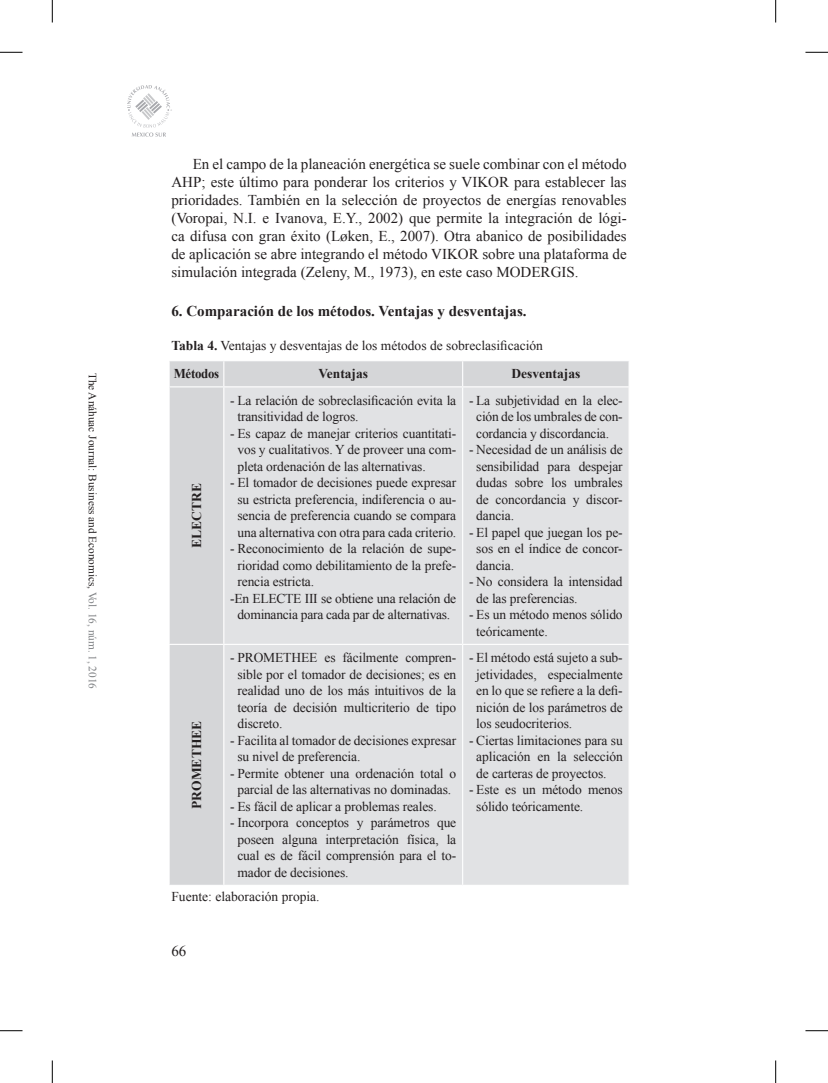
<style>
.page{position:relative;width:828px;height:1083px;background:#fff}
.page>*{position:absolute;margin:0;border:0;box-sizing:border-box;transform-origin:0 0}
.par{font:15px/18px "Times New Roman";color:#231f20;text-align:justify}
.enc{font:700 15px "Times New Roman";color:#231f20}
.tab-gui{font:13.5px/16.5px "Times New Roman";letter-spacing:-.01em;color:#231f20;text-align:justify}
.img-tit{font:13.5px "Times New Roman";color:#231f20}
.tab-tit{font:700 13.5px "Times New Roman";color:#231f20}
.fuente{font:13.5px "Times New Roman";color:#231f20}
.tab-tit-2{font:700 13.5px "Times New Roman";letter-spacing:-.02em;color:#231f20;scale:.95 1}
.t1{font:11.25px "Times New Roman";color:#231f20}
.s1{color:#808285}
.s2{font-weight:700}
</style>
<div class="page">
<svg style="left:127px;top:85px;width:45px;height:52px"></svg>
<div style="left:170px;top:361px;width:458px;height:523px;background:#d5d6d8"></div>
<div style="left:224px;top:387px;width:404px;height:497px;background:#e1e2e4"></div>
<svg style="left:223px;top:361px;width:1px;height:25px"></svg>
<svg style="left:462px;top:361px;width:1px;height:25px"></svg>
<hr style="left:462px;top:387px;width:1px;height:257px;background:#fff">
<hr style="left:168px;top:644px;width:56px;height:1px;background:#fff">
<hr style="left:224px;top:644px;width:238px;height:1px;background:#fff">
<hr style="left:462px;top:644px;width:167px;height:1px;background:#fff">
<hr style="left:462px;top:645px;width:1px;height:239px;background:#fff">
<svg style="left:628px;top:361px;width:1px;height:25px"></svg>
<hr style="left:224px;top:386px;width:238px;height:1px;background:#fff">
<hr style="left:462px;top:386px;width:167px;height:1px;background:#fff">
<hr style="left:168px;top:386px;width:56px;height:1px;background:#fff">
<hr style="left:223px;top:387px;width:1px;height:257px;background:#fff">
<hr style="left:223px;top:645px;width:1px;height:239px;background:#fff">
<svg style="left:0;top:52px;width:22px;height:1px"></svg>
<svg style="left:805px;top:52px;width:22px;height:1px"></svg>
<svg style="left:0;top:1030px;width:22px;height:1px"></svg>
<svg style="left:805px;top:1030px;width:22px;height:1px"></svg>
<svg style="left:52px;top:0;width:1px;height:23px"></svg>
<svg style="left:52px;top:1060px;width:1px;height:22px"></svg>
<svg style="left:775px;top:0;width:1px;height:23px"></svg>
<svg style="left:775px;top:1060px;width:1px;height:22px"></svg>
<p class="t1" style="left:100px;top:373px;width:318px;rotate:90deg">The Anáhuac Journal: Business and Economics, <span class="s1">Vol. 16, núm. 1, 2016</span></p>
<p class="par" style="left:171px;top:155px;width:456px;text-indent:21px">En el campo de la planeación energética se suele combinar con el método AHP; este último para ponderar los criterios y VIKOR para establecer las prioridades. También en la selección de proyectos de energías renovables (Voropai, N.I. e Ivanova, E.Y., 2002) que permite la integración de lógi&shy;ca difusa con gran éxito (Løken, E., 2007). Otra abanico de posibilidades de aplicación se abre integrando el método VIKOR sobre una plataforma de simulación integrada (Zeleny, M., 1973), en este caso MODERGIS.</p>
<p class="enc" style="left:171px;top:301px;width:356px">6. Comparación de los métodos. Ventajas y desventajas.</p>
<p class="img-tit" style="left:171px;top:336px;width:373px"><span class="s2">Tabla 4.</span> Ventajas y desventajas de los métodos de sobreclasificación</p>
<p class="tab-tit-2" style="left:174px;top:364px;width:49px">Métodos</p>
<p class="tab-tit" style="left:318px;top:364px;width:51px">Ventajas</p>
<p class="tab-tit" style="left:511px;top:364px;width:70px">Desventajas</p>
<p class="tab-tit" style="left:187px;top:548px;width:66px;rotate:-90deg">ELECTRE</p>
<p class="tab-tit" style="left:187px;top:808px;width:89px;rotate:-90deg">PROMETHEE</p>
<p class="tab-gui" style="left:237px;top:392px;width:220px;text-indent:-7px">- La relación de sobreclasificación evita la transitividad de logros.</p>
<p class="tab-gui" style="left:237px;top:425px;width:220px;text-indent:-7px">- Es capaz de manejar criterios cuantitati&shy;vos y cualitativos. Y de proveer una com&shy;pleta ordenación de las alternativas.</p>
<p class="tab-gui" style="left:230px;top:474px;width:227px;text-align:center">- El tomador de decisiones puede expresar su estricta preferencia, indiferencia o au&shy;sencia de preferencia cuando se compara una alternativa con otra para cada criterio.</p>
<p class="tab-gui" style="left:237px;top:540px;width:220px;text-indent:-7px">- Reconocimiento de la relación de supe&shy;rioridad como debilitamiento de la prefe&shy;rencia estricta.</p>
<p class="tab-gui" style="left:230px;top:590px;width:227px;text-align:center">-En ELECTE III se obtiene una relación de dominancia para cada par de alternativas.</p>
<p class="tab-gui" style="left:237px;top:649px;width:220px;text-indent:-7px">- PROMETHEE es fácilmente compren&shy;sible por el tomador de decisiones; es en realidad uno de los más intuitivos de la teoría de decisión multicriterio de tipo discreto.</p>
<p class="tab-gui" style="left:237px;top:731px;width:220px;text-indent:-7px">- Facilita al tomador de decisiones expresar su nivel de preferencia.</p>
<p class="tab-gui" style="left:230px;top:764px;width:227px;text-align:center">- Permite obtener una ordenación total o parcial de las alternativas no dominadas.</p>
<p class="tab-gui" style="left:230px;top:797px;width:208px">- Es fácil de aplicar a problemas reales.</p>
<p class="tab-gui" style="left:237px;top:814px;width:220px;text-indent:-7px">- Incorpora conceptos y parámetros que poseen alguna interpretación física, la cual es de fácil comprensión para el to&shy;mador de decisiones.</p>
<p class="fuente" style="left:171px;top:887px;width:150px">Fuente: elaboración propia.</p>
<p class="tab-gui" style="left:469px;top:392px;width:155px;text-align:center">- La subjetividad en la elec&shy;ción de los umbrales de con&shy;cordancia y discordancia.</p>
<p class="tab-gui" style="left:476px;top:441px;width:148px;text-indent:-7px">- Necesidad de un análisis de sensibilidad para despejar dudas sobre los umbrales de concordancia y discor&shy;dancia.</p>
<p class="tab-gui" style="left:476px;top:524px;width:148px;text-indent:-7px">- El papel que juegan los pe&shy;sos en el índice de concor&shy;dancia.</p>
<p class="tab-gui" style="left:476px;top:573px;width:148px;text-indent:-7px">- No considera la intensidad de las preferencias.</p>
<p class="tab-gui" style="left:476px;top:606px;width:148px;text-indent:-7px">- Es un método menos sólido teóricamente.</p>
<p class="tab-gui" style="left:476px;top:649px;width:148px;text-indent:-7px">- El método está sujeto a sub&shy;jetividades, especialmente en lo que se refiere a la defi&shy;nición de los parámetros de los seudocriterios.</p>
<p class="tab-gui" style="left:476px;top:731px;width:148px;text-indent:-7px">- Ciertas limitaciones para su aplicación en la selección de carteras de proyectos.</p>
<p class="tab-gui" style="left:476px;top:781px;width:148px;text-indent:-7px">- Este es un método menos sólido teóricamente.</p>
<p class="par" style="left:171px;top:941px;width:16px">66</p>
</div>
